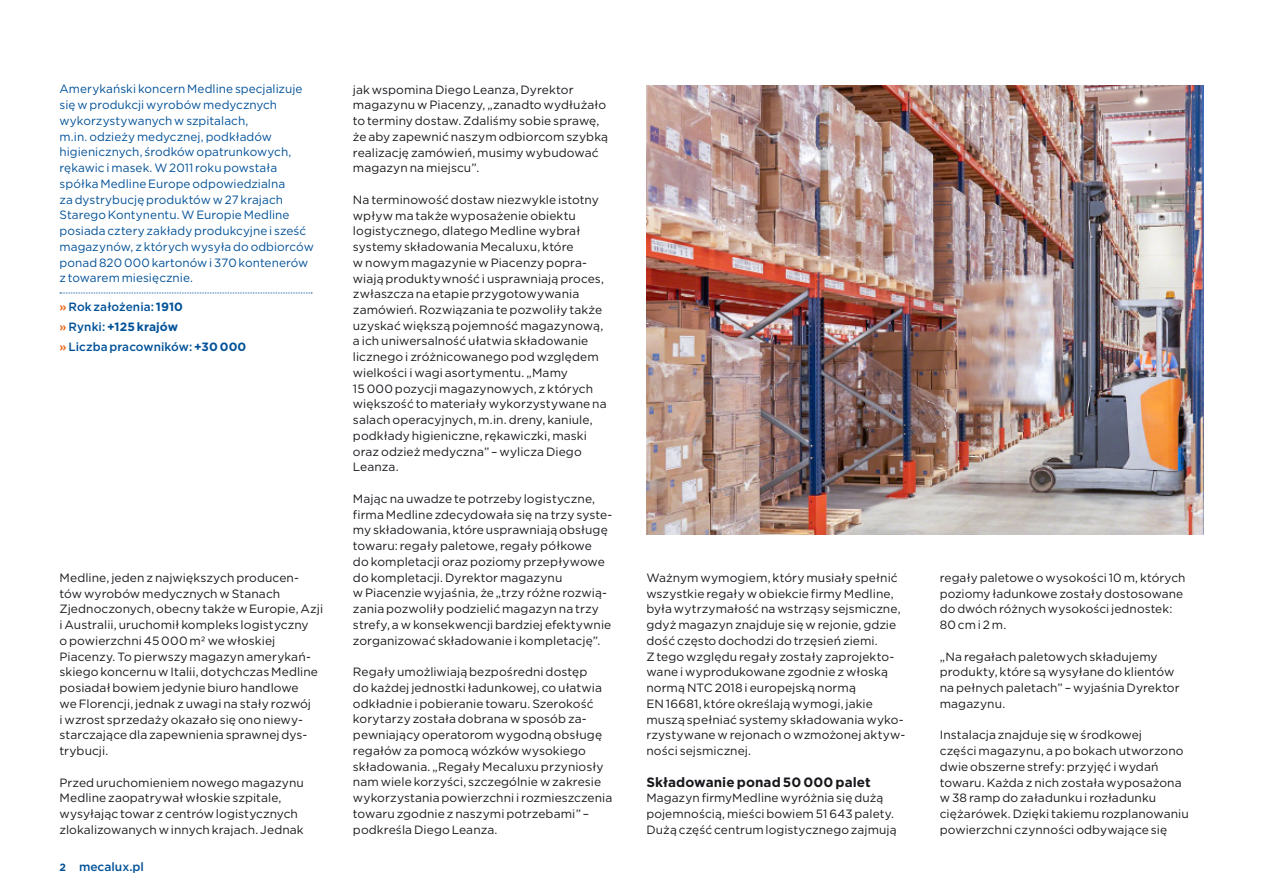
<style>
.page{position:relative;width:1263px;height:893px;background:#fff}
.page>*{position:absolute;margin:0;border:0;box-sizing:border-box;transform-origin:0 0}
.t1{font:700 13.5px "Gotham";letter-spacing:.005em;color:#1a171c}
.t2{font:12px/15.8px "Gotham";letter-spacing:.005em;color:#1a171c}
.t3{font:12px/15.8px "Gotham";letter-spacing:.005em;color:#005198}
.t4{font:500 12px/20px "Gotham";color:#005198}
.s1{color:#e95e0f}
.s2{font-weight:700}
.s3{font-weight:700;font-size:10.5px}
</style>
<div class="page">
<svg style="left:60px;top:293px;width:252px;height:1px"></svg>
<img style="left:646px;top:85px;width:557px;height:449px">
<p class="t3" style="left:60px;top:81px;width:256px">Amerykański koncern Medline specjalizuje się w produkcji wyrobów medycznych wykorzystywanych w szpitalach,<br>m.in. odzieży medycznej, podkładów higienicznych, środków opatrunkowych, rękawic i masek. W 2011 roku powstała spółka Medline Europe odpowiedzialna<br>za dystrybucję produktów w 27 krajach Starego Kontynentu. W Europie Medline posiada cztery zakłady produkcyjne i sześć magazynów, z których wysyła do odbiorców ponad 820 000 kartonów i 370 kontenerów z towarem miesięcznie.</p>
<p class="t4" style="left:60px;top:297px;width:188px"><span class="s1">»</span> Rok założenia: <span class="s2">1910<br></span><span class="s1">»</span> Rynki: <span class="s2">+125 krajów<br></span><span class="s1">»</span> Liczba pracowników: <span class="s2">+30 000</span></p>
<p class="t2" style="left:60px;top:569px;width:265px">Medline, jeden z największych producen&shy;tów wyrobów medycznych w Stanach Zjednoczonych, obecny także w Europie, Azji i Australii, uruchomił kompleks logistyczny<br>o powierzchni 45 000 m2 we włoskiej Piacenzy. To pierwszy magazyn amerykań&shy;skiego koncernu w Italii, dotychczas Medline posiadał bowiem jedynie biuro handlowe<br>we Florencji, jednak z uwagi na stały rozwój<br>i wzrost sprzedaży okazało się ono niewy&shy;starczające dla zapewnienia sprawnej dys&shy;trybucji.</p>
<p class="t2" style="left:60px;top:774px;width:246px">Przed uruchomieniem nowego magazynu Medline zaopatrywał włoskie szpitale, wysyłając towar z centrów logistycznych zlokalizowanych w innych krajach. Jednak</p>
<p class="t4" style="left:60px;top:856px;width:86px"><span class="s3">2</span> mecalux.pl</p>
<p class="t2" style="left:353px;top:81px;width:257px">jak wspomina Diego Leanza, Dyrektor magazynu w Piacenzy, „zanadto wydłużało to terminy dostaw. Zdaliśmy sobie sprawę, że aby zapewnić naszym odbiorcom szybką realizację zamówień, musimy wybudować magazyn na miejscu”.</p>
<p class="t2" style="left:353px;top:191px;width:255px">Na terminowość dostaw niezwykle istotny wpływ ma także wyposażenie obiektu logistycznego, dlatego Medline wybrał systemy składowania Mecaluxu, które<br>w nowym magazynie w Piacenzy popra&shy;wiają produktywność i usprawniają proces, zwłaszcza na etapie przygotowywania zamówień. Rozwiązania te pozwoliły także uzyskać większą pojemność magazynową, a ich uniwersalność ułatwia składowanie licznego i zróżnicowanego pod względem wielkości i wagi asortymentu. „Mamy<br>15 000 pozycji magazynowych, z których większość to materiały wykorzystywane na salach operacyjnych, m.in. dreny, kaniule, podkłady higieniczne, rękawiczki, maski oraz odzież medyczna” – wylicza Diego Leanza.</p>
<p class="t2" style="left:353px;top:491px;width:261px">Mając na uwadze te potrzeby logistyczne, firma Medline zdecydowała się na trzy syste&shy;my składowania, które usprawniają obsługę towaru: regały paletowe, regały półkowe<br>do kompletacji oraz poziomy przepływowe do kompletacji. Dyrektor magazynu<br>w Piacenzie wyjaśnia, że „trzy różne rozwią&shy;zania pozwoliły podzielić magazyn na trzy strefy, a w konsekwencji bardziej efektywnie zorganizować składowanie i kompletację”.</p>
<p class="t2" style="left:353px;top:664px;width:261px">Regały umożliwiają bezpośredni dostęp<br>do każdej jednostki ładunkowej, co ułatwia odkładnie i pobieranie towaru. Szerokość korytarzy została dobrana w sposób za&shy;pewniający operatorom wygodną obsługę regałów za pomocą wózków wysokiego składowania. „Regały Mecaluxu przyniosły nam wiele korzyści, szczególnie w zakresie wykorzystania powierzchni i rozmieszczenia towaru zgodnie z naszymi potrzebami” – podkreśla Diego Leanza.</p>
<p class="t2" style="left:646px;top:569px;width:260px">Ważnym wymogiem, który musiały spełnić wszystkie regały w obiekcie firmy Medline, była wytrzymałość na wstrząsy sejsmiczne, gdyż magazyn znajduje się w rejonie, gdzie dość często dochodzi do trzęsień ziemi.<br>Z tego względu regały zostały zaprojekto&shy;wane i wyprodukowane zgodnie z włoską normą NTC 2018 i europejską normą<br>EN 16681, które określają wymogi, jakie muszą spełniać systemy składowania wyko&shy;rzystywane w rejonach o wzmożonej aktyw&shy;ności sejsmicznej.</p>
<p class="t1" style="left:646px;top:773px;width:226px">Składowanie ponad 50 000 palet</p>
<p class="t2" style="left:646px;top:790px;width:252px">Magazyn firmyMedline wyróżnia się dużą pojemnością, mieści bowiem 51 643 palety.<br>Dużą część centrum logistycznego zajmują</p>
<p class="t2" style="left:940px;top:569px;width:247px">regały paletowe o wysokości 10 m, których poziomy ładunkowe zostały dostosowane do dwóch różnych wysokości jednostek:<br>80 cm i 2 m.</p>
<p class="t2" style="left:940px;top:648px;width:241px">„Na regałach paletowych składujemy produkty, które są wysyłane do klientów na pełnych paletach” – wyjaśnia Dyrektor magazynu.</p>
<p class="t2" style="left:940px;top:727px;width:251px">Instalacja znajduje się w środkowej<br>części magazynu, a po bokach utworzono dwie obszerne strefy: przyjęć i wydań towaru. Każda z nich została wyposażona w 38 ramp do załadunku i rozładunku ciężarówek. Dzięki takiemu rozplanowaniu powierzchni czynności odbywające się</p>
</div>
